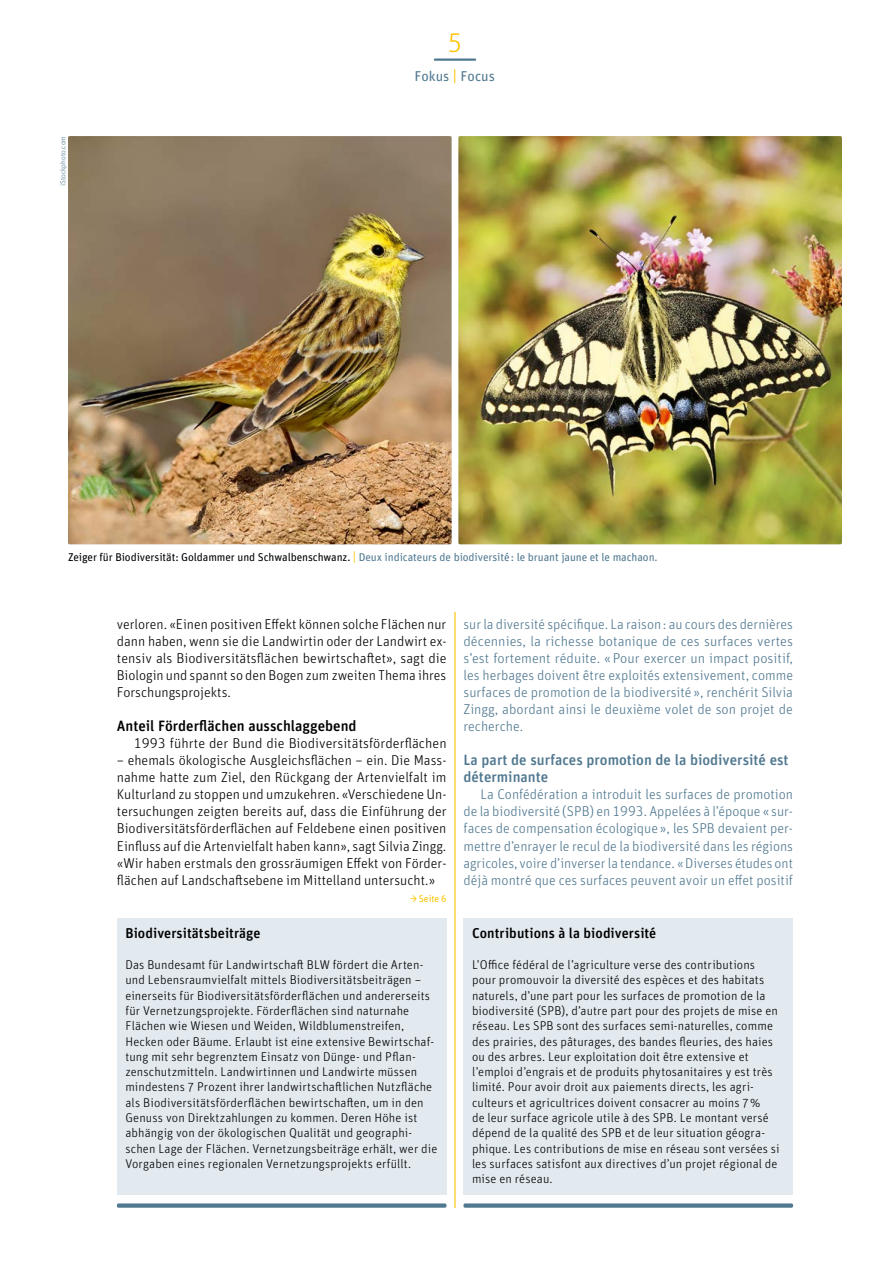
<style>
.page{position:relative;width:893px;height:1263px;background:#fff}
.page>*{position:absolute;margin:0;border:0;box-sizing:border-box;transform-origin:0 0}
.t1{font:300 27px "Unit Rounded Pro";color:#fdc300}
.Untertitel_Artikel_Z{font:500 15px/17px "Unit Rounded Pro";color:#507890}
.Untertitel_Artikel_H{font:500 15px "Unit Rounded Pro";color:#000}
.Fliesstext_Artikel_H{font:300 14.25px/17px "Unit Rounded Pro";color:#000;text-align:justify}
.Fliesstext_Artikel_Z{font:300 14.25px/17px "Unit Rounded Pro";color:#507890;text-align:justify}
.t2{font:500 14.25px "Unit Rounded Pro";letter-spacing:.005em;color:#000}
.Kapitel-_Themenverwe{font:14.25px "Unit Rounded Pro";color:#507890}
.t3{font:300 12.75px/15.3px "Unit Rounded Pro";letter-spacing:.01em;color:#000}
.Bildunterschrift{font:11.25px "Unit Rounded Pro";letter-spacing:-.01em;color:#507890}
.Fliesstext_Artikel_H-2{font:9.75px "Unit Rounded Pro";letter-spacing:-.01em;color:#fdc300}
.Fussnote_www_Hauptsp{font:300 7.5px "Unit Rounded Pro";color:#507890}
.s1{font-size:15.75px;color:#fdc300}
.s2{color:#000}
.s3{font-size:12.75px;color:#fdc300}
</style>
<div class="page">
<hr style="left:435px;top:58px;width:40px;height:3px;background:#507890">
<hr style="left:454px;top:612px;width:2px;height:596px;background:#fdc300">
<img style="left:68px;top:136px;width:384px;height:408px">
<img style="left:458px;top:136px;width:384px;height:408px">
<div style="left:117px;top:918px;width:329px;height:277px;background:#e2e9ef"></div>
<div style="left:463px;top:918px;width:330px;height:277px;background:#e2e9ef"></div>
<div style="left:117px;top:1203px;width:329px;height:5px;background:#507890;border-radius:2px"></div>
<div style="left:463px;top:1203px;width:330px;height:5px;background:#507890;border-radius:2px"></div>
<p class="Fussnote_www_Hauptsp" style="left:58px;top:186px;width:52px;rotate:-90deg">iStockphoto.com</p>
<h1 class="t1" style="left:448px;top:26px;width:16px">5</h1>
<p class="Kapitel-_Themenverwe" style="left:414px;top:66px;width:82px">Fokus <span class="s1">|</span> Focus</p>
<p class="Bildunterschrift" style="left:68px;top:550px;width:591px"><span class="s2">Zeiger für Biodiversität: Goldammer und Schwalbenschwanz.</span> <span class="s3">|</span> Deux indicateurs de biodiversité: le bruant jaune et le machaon.</p>
<p class="Fliesstext_Artikel_H" style="left:117px;top:616px;width:331px">verloren. «Einen positiven Effekt können solche Flächen nur dann haben, wenn sie die Landwirtin oder der Landwirt ex&shy;tensiv als Biodiversitätsflächen bewirtschaftet», sagt die Biologin und spannt so den Bogen zum zweiten Thema ihres Forschungsprojekts.</p>
<p class="Untertitel_Artikel_H" style="left:117px;top:716px;width:241px">Anteil Förderflächen ausschlaggebend</p>
<p class="Fliesstext_Artikel_H" style="left:134px;top:735px;width:314px">1993 führte der Bund die Biodiversitätsförderflächen</p>
<p class="Fliesstext_Artikel_H" style="left:117px;top:752px;width:331px">– ehemals ökologische Ausgleichsflächen – ein. Die Mass&shy;nahme hatte zum Ziel, den Rückgang der Artenvielfalt im Kulturland zu stoppen und umzukehren. «Verschiedene Un&shy;tersuchungen zeigten bereits auf, dass die Einführung der Biodiversitätsförderflächen auf Feldebene einen positiven Einfluss auf die Artenvielfalt haben kann», sagt Silvia Zingg. «Wir haben erstmals den grossräumigen Effekt von Förder&shy;flächen auf Landschaftsebene im Mittelland untersucht.»</p>
<p class="Fliesstext_Artikel_H-2" style="left:410px;top:891px;width:38px">→ Seite 6</p>
<p class="t2" style="left:125px;top:923px;width:137px">Biodiversitätsbeiträge</p>
<p class="t3" style="left:125px;top:957px;width:313px">Das Bundesamt für Landwirtschaft BLW fördert die Arten&shy;und Lebensraumvielfalt mittels Biodiversitätsbeiträgen – einerseits für Biodiversitätsförderflächen und andererseits für Vernetzungsprojekte. Förderflächen sind naturnahe Flächen wie Wiesen und Weiden, Wildblumenstreifen, Hecken oder Bäume. Erlaubt ist eine extensive Bewirtschaf&shy;tung mit sehr begrenztem Einsatz von Dünge- und Pflan&shy;zenschutzmitteln. Landwirtinnen und Landwirte müssen mindestens 7 Prozent ihrer landwirtschaftlichen Nutzfläche als Biodiversitätsförderflächen bewirtschaften, um in den Genuss von Direktzahlungen zu kommen. Deren Höhe ist abhängig von der ökologischen Qualität und geographi&shy;schen Lage der Flächen. Vernetzungsbeiträge erhält, wer die Vorgaben eines regionalen Vernetzungsprojekts erfüllt.</p>
<p class="Fliesstext_Artikel_Z" style="left:463px;top:616px;width:331px">sur la diversité spécifique. La raison: au cours des dernières décennies, la richesse botanique de ces surfaces vertes s’est fortement réduite. «Pour exercer un impact positif, les herbages doivent être exploités extensivement, comme surfaces de promotion de la biodiversité », renchérit Silvia Zingg, abordant ainsi le deuxième volet de son projet de recherche.</p>
<p class="Untertitel_Artikel_Z" style="left:463px;top:751px;width:327px">La part de surfaces promotion de la biodiversité est déterminante</p>
<p class="Fliesstext_Artikel_Z" style="left:463px;top:786px;width:331px;text-indent:17px">La Confédération a introduit les surfaces de promotion de la biodiversité (SPB) en 1993. Appelées à l’époque « sur&shy;faces de compensation écologique », les SPB devaient per&shy;mettre d’enrayer le recul de la biodiversité dans les régions agricoles, voire d’inverser la tendance. «Diverses études ont déjà montré que ces surfaces peuvent avoir un effet positif</p>
<p class="t2" style="left:472px;top:923px;width:186px">Contributions à la biodiversité</p>
<p class="t3" style="left:472px;top:957px;width:309px">L’Office fédéral de l’agriculture verse des contributions pour promouvoir la diversité des espèces et des habitats naturels, d’une part pour les surfaces de promotion de la biodiversité (SPB), d’autre part pour des projets de mise en réseau. Les SPB sont des surfaces semi-naturelles, comme des prairies, des pâturages, des bandes fleuries, des haies ou des arbres. Leur exploitation doit être extensive et l’emploi d’engrais et de produits phytosanitaires y est très limité. Pour avoir droit aux paiements directs, les agri&shy;culteurs et agricultrices doivent consacrer au moins 7%<br>de leur surface agricole utile à des SPB. Le montant versé dépend de la qualité des SPB et de leur situation géogra&shy;phique. Les contributions de mise en réseau sont versées si les surfaces satisfont aux directives d’un projet régional de mise en réseau.</p>
</div>
